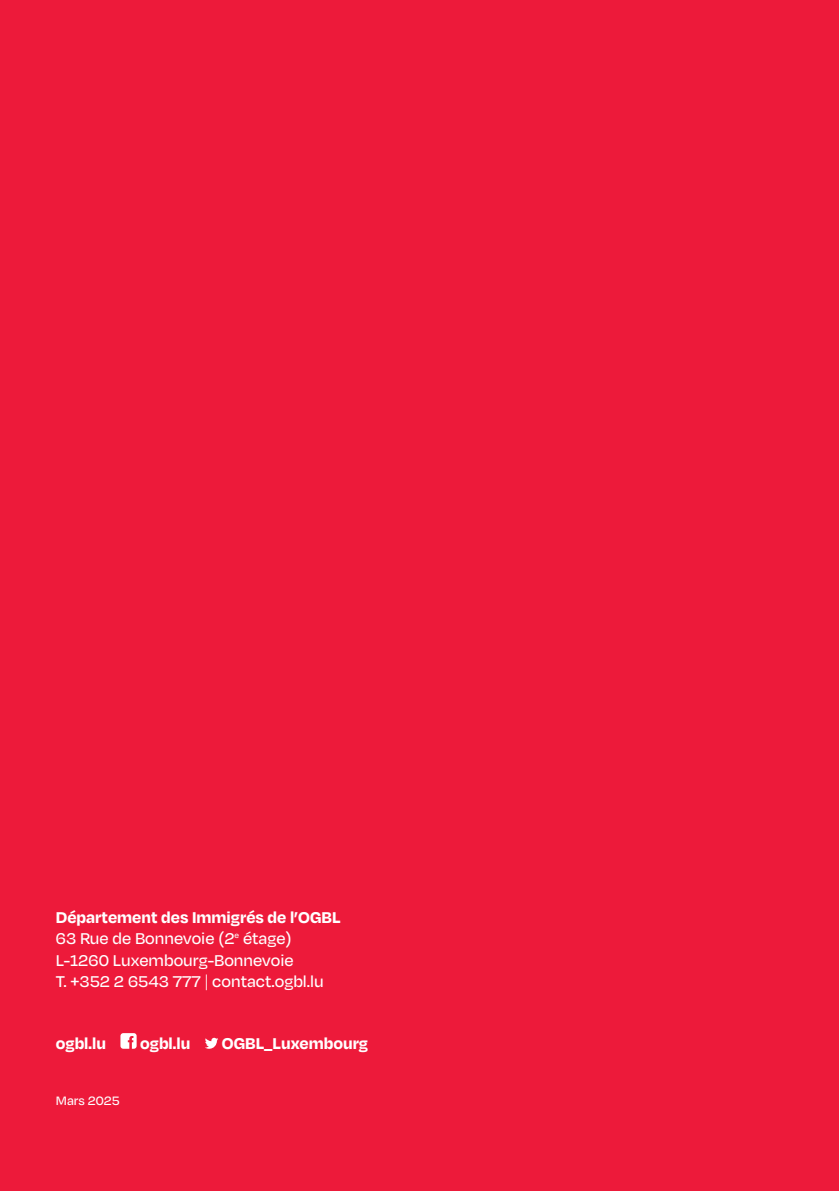
<style>
.page{position:relative;width:840px;height:1191px;background:#fff}
.page>*{position:absolute;margin:0;border:0;box-sizing:border-box;transform-origin:0 0}
.t1{font:500 18px/21.6px "Degular";color:#fff}
.t2{font:700 18px "Degular";color:#fff}
.t3{font:500 14px "Degular";color:#fff}
.s1{font-weight:700}
.s2{font-weight:300}
</style>
<div class="page">
<div style="left:0;top:0;width:838px;height:1190px;background:#ed1a3a"></div>
<svg style="left:120px;top:1033px;width:17px;height:15px"></svg>
<svg style="left:205px;top:1037px;width:13px;height:11px"></svg>
<svg style="left:0;top:1190px;width:15px;height:1px"></svg>
<h1 class="t1" style="left:56px;top:905px;width:286px"><span class="s1">Département des Immigrés de l’OGBL<br></span>63 Rue de Bonnevoie (2<sup>e</sup> étage)<br>L-1260 Luxembourg-Bonnevoie<br>T. +352 2 6543 777 <span class="s2">|</span> contact.ogbl.lu</h1>
<h1 class="t2" style="left:56px;top:1031px;width:51px">ogbl.lu</h1>
<h1 class="t2" style="left:140px;top:1031px;width:51px">ogbl.lu</h1>
<h1 class="t2" style="left:222px;top:1031px;width:148px">OGBL_Luxembourg</h1>
<h1 class="t3" style="left:56px;top:1092px;width:65px">Mars 2025</h1>
</div>
